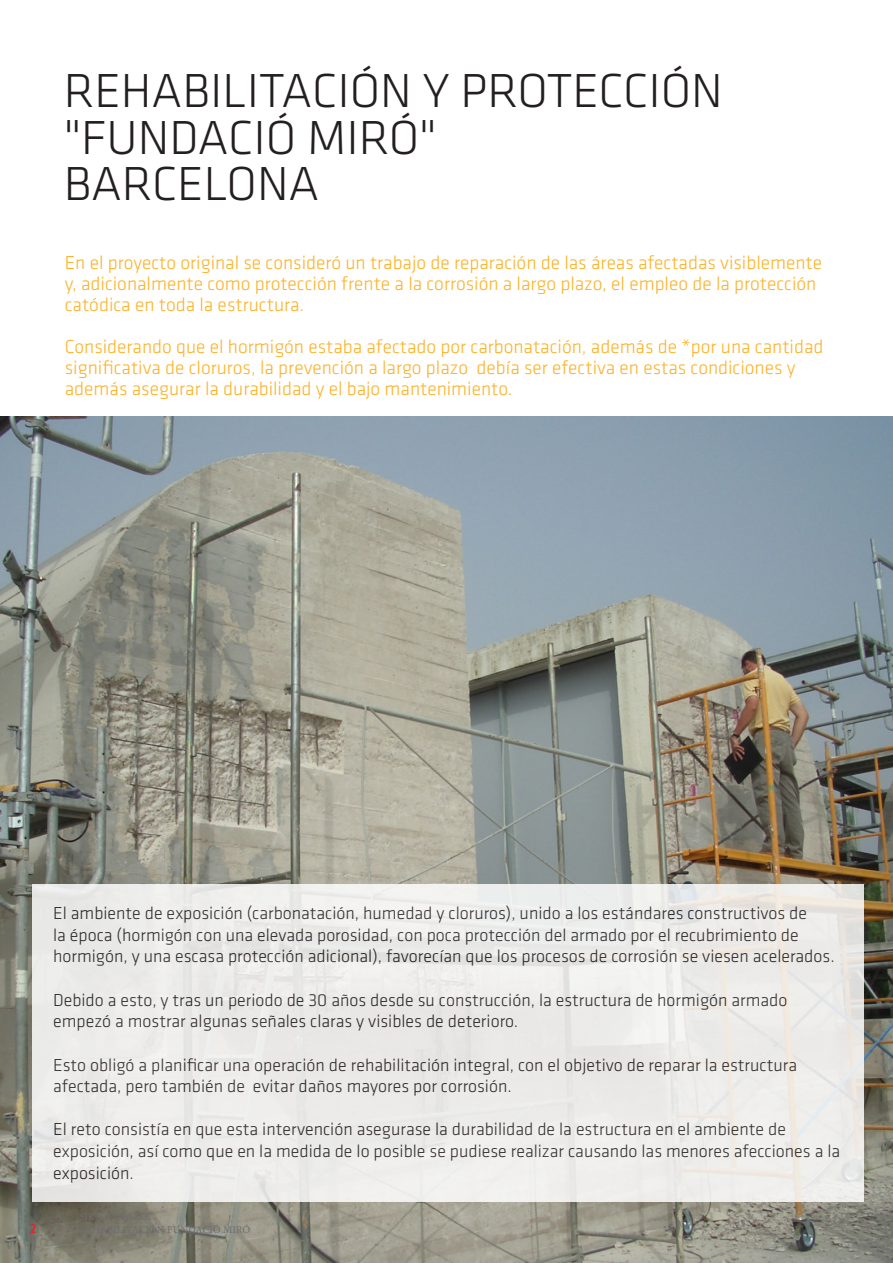
<style>
.page{position:relative;width:893px;height:1263px;background:#fff}
.page>*{position:absolute;margin:0;border:0;box-sizing:border-box;transform-origin:0 0}
.KLVIKA_MEDIUM{font:300 49.5px "Klavika";color:#231f20}
.KLVIKA_MEDIUM-2{font:300 19.5px/21px "Klavika";color:#feb127}
.t1{font:300 18px/21.6px "Klavika";color:#231f20}
.t2{font:10.5px "Minion Pro";color:#6c6d70}
</style>
<div class="page">
<img style="left:0;top:417px;width:893px;height:846px">
<div style="left:32px;top:884px;width:831px;height:318px;background:#ececea"></div>
<svg style="left:30px;top:1224px;width:6px;height:9px"></svg>
<p class="KLVIKA_MEDIUM" style="left:64px;top:61px;width:660px">REHABILITACIÓN Y PROTECCIÓN</p>
<p class="KLVIKA_MEDIUM" style="left:64px;top:107px;width:374px">"FUNDACIÓ MIRÓ"</p>
<p class="KLVIKA_MEDIUM" style="left:64px;top:154px;width:257px">BARCELONA</p>
<p class="KLVIKA_MEDIUM-2" style="left:65px;top:251px;width:759px">En el proyecto original se consideró un trabajo de reparación de las áreas afectadas visiblemente y, adicionalmente como protección frente a la corrosión a largo plazo, el empleo de la protección catódica en toda la estructura.</p>
<p class="KLVIKA_MEDIUM-2" style="left:65px;top:335px;width:760px">Considerando que el hormigón estaba afectado por carbonatación, además de *por una cantidad</p>
<p class="KLVIKA_MEDIUM-2" style="left:65px;top:356px;width:732px">significativa de cloruros, la prevención a largo plazo debía ser efectiva en estas condiciones y además asegurar la durabilidad y el bajo mantenimiento.</p>
<p class="t1" style="left:53px;top:902px;width:783px">El ambiente de exposición (carbonatación, humedad y cloruros), unido a los estándares constructivos de<br>la época (hormigón con una elevada porosidad, con poca protección del armado por el recubrimiento de hormigón, y una escasa protección adicional), favorecían que los procesos de corrosión se viesen acelerados.</p>
<p class="t1" style="left:53px;top:989px;width:736px">Debido a esto, y tras un periodo de 30 años desde su construcción, la estructura de hormigón armado empezó a mostrar algunas señales claras y visibles de deterioro.</p>
<p class="t1" style="left:53px;top:1053px;width:745px">Esto obligó a planificar una operación de rehabilitación integral, con el objetivo de reparar la estructura afectada, pero también de evitar daños mayores por corrosión.</p>
<p class="t1" style="left:53px;top:1118px;width:789px">El reto consistía en que esta intervención asegurase la durabilidad de la estructura en el ambiente de exposición, así como que en la medida de lo posible se pudiese realizar causando las menores afecciones a la exposición.</p>
<p class="t2" style="left:80px;top:1222px;width:172px">REHABILITACIÓN FUNDACIÓ MIRÓ</p>
</div>
